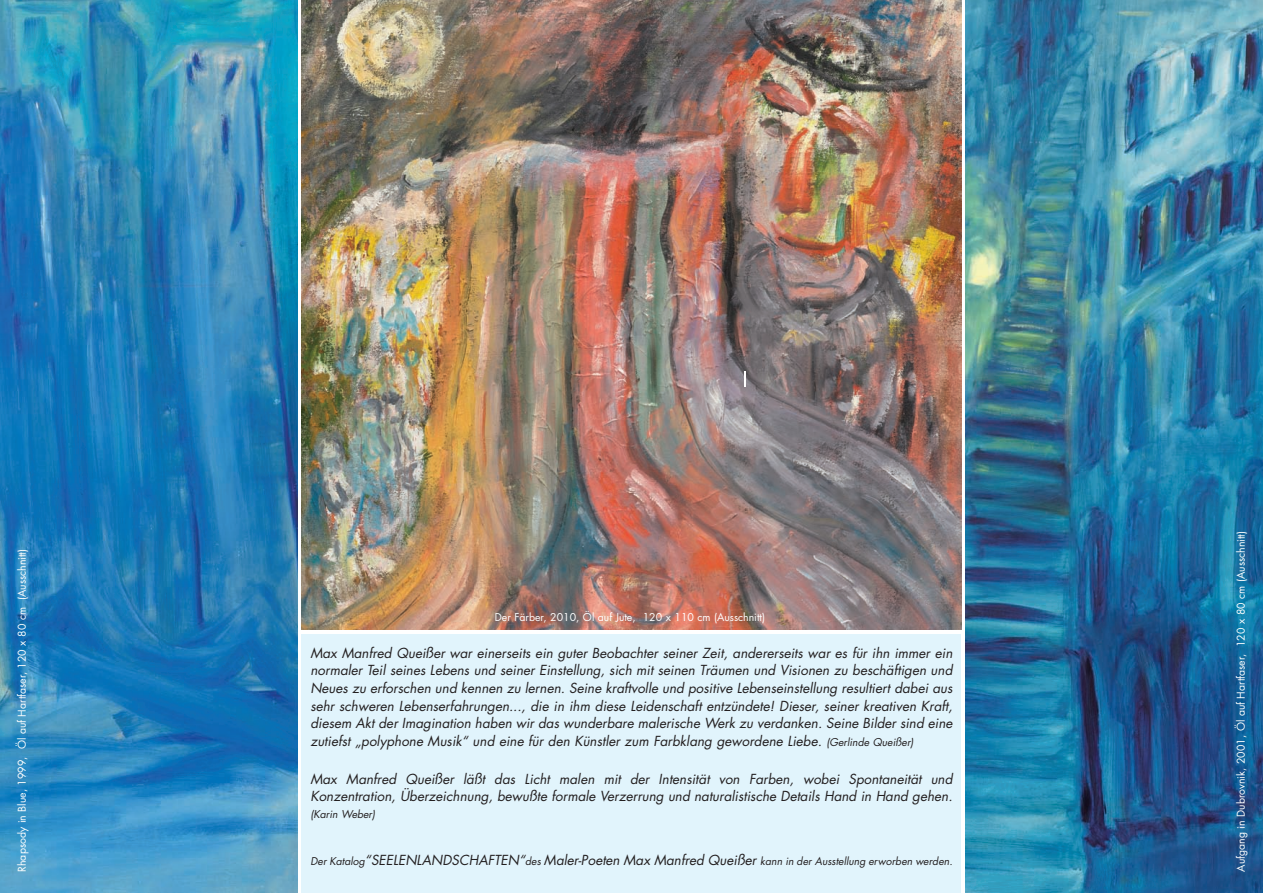
<style>
.page{position:relative;width:1263px;height:893px;background:#fff}
.page>*{position:absolute;margin:0;border:0;box-sizing:border-box;transform-origin:0 0}
.t1{font:italic 13.5px/17.7px "Futura";color:#231f20;text-align:justify}
.t2{font:10.5px "Futura";color:#fff}
.t3{font:italic 10.5px "Futura";color:#231f20}
.s1{font-size:10.5px}
</style>
<div class="page">
<img style="left:0;top:0;width:298px;height:893px">
<img style="left:965px;top:0;width:298px;height:893px">
<img style="left:302px;top:0;width:659px;height:629px">
<div style="left:302px;top:634px;width:659px;height:259px;background:#e1f4fc"></div>
<svg style="left:744px;top:372px;width:2px;height:15px"></svg>
<p class="t2" style="left:17px;top:872px;width:324px;rotate:-90deg">Rhapsody in Blue, 1999, Öl auf Hartfaser, 120 x 80 cm (Ausschnitt)</p>
<p class="t2" style="left:495px;top:612px;width:272px">Der Färber, 2010, Öl auf Jute, 120 x 110 cm (Ausschnitt)</p>
<p class="t1" style="left:310px;top:645px;width:644px">Max Manfred Queißer war einerseits ein guter Beobachter seiner Zeit, andererseits war es für ihn immer ein normaler Teil seines Lebens und seiner Einstellung, sich mit seinen Träumen und Visionen zu beschäftigen und Neues zu erforschen und kennen zu lernen. Seine kraftvolle und positive Lebenseinstellung resultiert dabei aus sehr schweren Lebenserfahrungen..., die in ihm diese Leidenschaft entzündete! Dieser, seiner kreativen Kraft, diesem Akt der Imagination haben wir das wunderbare malerische Werk zu verdanken. Seine Bilder sind eine zutiefst „polyphone Musik“ und eine für den Künstler zum Farbklang gewordene Liebe. <span class="s1">(Gerlinde Queißer)</span></p>
<p class="t1" style="left:310px;top:771px;width:644px">Max Manfred Queißer läßt das Licht malen mit der Intensität von Farben, wobei Spontaneität und<br>Konzentration, Überzeichnung, bewußte formale Verzerrung und naturalistische Details Hand in Hand gehen.</p>
<p class="t3" style="left:310px;top:810px;width:66px">(Karin Weber)</p>
<p class="t1" style="left:310px;top:852px;width:644px"><span class="s1">Der Katalog</span>“SEELENLANDSCHAFTEN“<span class="s1">des</span> Maler-Poeten Max Manfred Queißer <span class="s1">kann in der Ausstellung erworben werden.</span></p>
<p class="t2" style="left:1236px;top:872px;width:342px;rotate:-90deg">Aufgang in Dubrovnik, 2001, Öl auf Hartfaser, 120 x 80 cm (Ausschnitt)</p>
</div>
